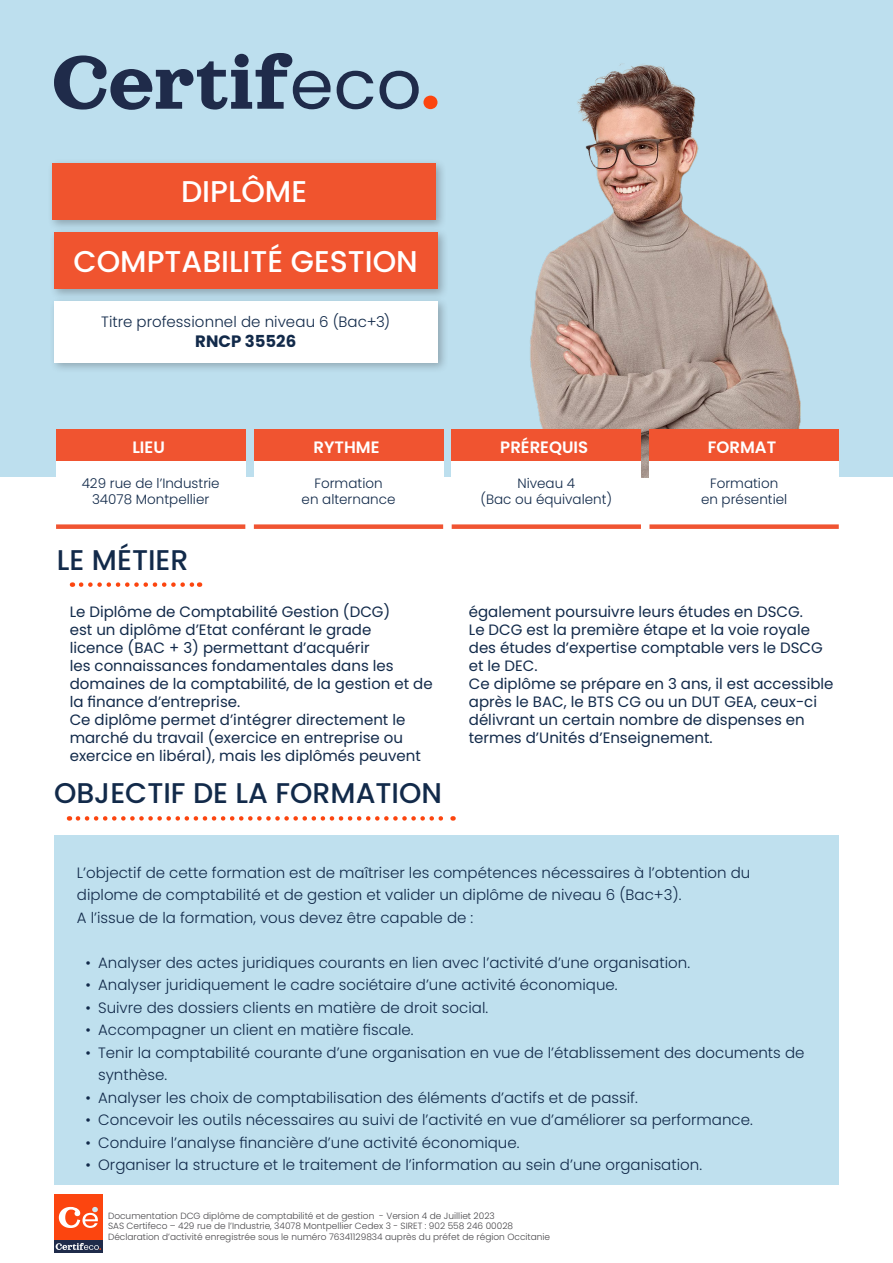
<style>
.page{position:relative;width:893px;height:1263px;background:#fff}
.page>*{position:absolute;margin:0;border:0;box-sizing:border-box;transform-origin:0 0}
.t1{font:500 30px "Poppins";color:#fff}
.t2{font:500 28.5px "Poppins";color:#122a4a}
.t3{font:600 16.5px "Poppins";color:#fff}
.t4{font:700 16.5px "Poppins";color:#122a4a}
.paragraphe{font:300 15px/22.5px "Poppins";color:#122a4a}
.paragraphe_2_0{font:15px/18px "Poppins";color:#122a4a}
.t5{font:300 13.5px "Poppins";color:#122a4a}
.t6{font:300 9px/10.8px "Poppins";color:#48474a}
</style>
<div class="page">
<div style="left:54px;top:1195px;width:49px;height:45px;background:#fc450f"></div>
<svg style="left:59px;top:1207px;width:39px;height:21px"></svg>
<div style="left:54px;top:1240px;width:49px;height:13px;background:#1f2b4a"></div>
<svg style="left:56px;top:1243px;width:45px;height:7px"></svg>
<div style="left:0;top:1px;width:893px;height:476px;background:#bddfee"></div>
<img style="left:173px;top:63px;width:666px;height:414px">
<div style="left:49px;top:227px;width:400px;height:74px;background:#231f20;opacity:.3"></div>
<div style="left:54px;top:232px;width:383px;height:57px;background:#f0542f"></div>
<div style="left:47px;top:158px;width:400px;height:73px;background:#231f20;opacity:.3"></div>
<div style="left:52px;top:163px;width:384px;height:57px;background:#f0542e"></div>
<div style="left:49px;top:296px;width:400px;height:78px;background:#231f20;opacity:.3"></div>
<div style="left:54px;top:302px;width:383px;height:61px;background:#fff"></div>
<svg style="left:81px;top:582px;width:119px;height:5px"></svg>
<svg style="left:54px;top:53px;width:277px;height:57px"></svg>
<svg style="left:337px;top:71px;width:36px;height:38px"></svg>
<svg style="left:380px;top:71px;width:57px;height:38px"></svg>
<div style="left:54px;top:835px;width:785px;height:349px;background:#bfe0ee"></div>
<svg style="left:78px;top:816px;width:376px;height:5px"></svg>
<div style="left:56px;top:430px;width:189px;height:97px;background:#fff"></div>
<div style="left:56px;top:430px;width:189px;height:31px;background:#f05430"></div>
<div style="left:56px;top:524px;width:189px;height:5px;background:#f05432"></div>
<div style="left:254px;top:430px;width:189px;height:97px;background:#fff"></div>
<div style="left:254px;top:430px;width:189px;height:31px;background:#f05430"></div>
<div style="left:254px;top:524px;width:189px;height:5px;background:#f05432"></div>
<div style="left:452px;top:430px;width:189px;height:97px;background:#fff"></div>
<div style="left:452px;top:430px;width:189px;height:31px;background:#f05430"></div>
<div style="left:452px;top:524px;width:189px;height:5px;background:#f05432"></div>
<div style="left:649px;top:430px;width:190px;height:97px;background:#fff"></div>
<div style="left:649px;top:430px;width:190px;height:31px;background:#f05430"></div>
<div style="left:649px;top:524px;width:190px;height:5px;background:#f05432"></div>
<p class="t1" style="left:181px;top:174px;width:128px">DIPLÔME</p>
<p class="t1" style="left:74px;top:245px;width:346px">COMPTABILITÉ GESTION</p>
<p class="paragraphe" style="left:101px;top:310px;width:291px">Titre professionnel de niveau 6 (Bac+3)</p>
<p class="t4" style="left:195px;top:331px;width:102px">RNCP 35526</p>
<p class="t3" style="left:132px;top:438px;width:34px">LIEU</p>
<p class="t5" style="left:82px;top:475px;width:139px">429 rue de l’Industrie</p>
<p class="t5" style="left:92px;top:491px;width:119px">34078 Montpellier</p>
<p class="t3" style="left:313px;top:438px;width:68px">RYTHME</p>
<p class="t5" style="left:314px;top:475px;width:70px">Formation</p>
<p class="t5" style="left:302px;top:491px;width:95px">en alternance</p>
<h2 class="t2" style="left:57px;top:543px;width:133px">LE MÉTIER</h2>
<p class="paragraphe_2_0" style="left:70px;top:603px;width:364px">Le Diplôme de Comptabilité Gestion (DCG)<br>est un diplôme d’Etat conférant le grade<br>licence (BAC + 3) permettant d’acquérir<br>les connaissances fondamentales dans les domaines de la comptabilité, de la gestion et de la finance d’entreprise.</p>
<p class="paragraphe_2_0" style="left:70px;top:711px;width:353px">Ce diplôme permet d’intégrer directement le marché du travail (exercice en entreprise ou exercice en libéral), mais les diplômés peuvent</p>
<h2 class="t2" style="left:54px;top:777px;width:390px">OBJECTIF DE LA FORMATION</h2>
<p class="t3" style="left:500px;top:438px;width:89px">PRÉREQUIS</p>
<p class="t5" style="left:517px;top:475px;width:59px">Niveau 4</p>
<p class="t5" style="left:480px;top:491px;width:133px">(Bac ou équivalent)</p>
<p class="t3" style="left:708px;top:438px;width:70px">FORMAT</p>
<p class="t5" style="left:710px;top:475px;width:70px">Formation</p>
<p class="t5" style="left:701px;top:491px;width:88px">en présentiel</p>
<p class="paragraphe_2_0" style="left:469px;top:603px;width:336px">également poursuivre leurs études en DSCG.</p>
<p class="paragraphe_2_0" style="left:469px;top:621px;width:355px">Le DCG est la première étape et la voie royale des études d’expertise comptable vers le DSCG et le DEC.</p>
<p class="paragraphe_2_0" style="left:469px;top:675px;width:366px">Ce diplôme se prépare en 3 ans, il est accessible après le BAC, le BTS CG ou un DUT GEA, ceux-ci</p>
<p class="paragraphe_2_0" style="left:469px;top:711px;width:337px">délivrant un certain nombre de dispenses en termes d’Unités d’Enseignement.</p>
<p class="paragraphe" style="left:77px;top:861px;width:675px">L’objectif de cette formation est de maîtriser les compétences nécessaires à l’obtention du</p>
<p class="paragraphe" style="left:77px;top:883px;width:606px">diplome de comptabilité et de gestion et valider un diplôme de niveau 6 (Bac+3).</p>
<p class="paragraphe" style="left:77px;top:906px;width:398px">A l’issue de la formation, vous devez être capable de :</p>
<p class="paragraphe" style="left:85px;top:951px;width:606px">• Analyser des actes juridiques courants en lien avec l’activité d’une organisation.</p>
<p class="paragraphe" style="left:85px;top:973px;width:534px">• Analyser juridiquement le cadre sociétaire d’une activité économique.</p>
<p class="paragraphe" style="left:85px;top:996px;width:404px">• Suivre des dossiers clients en matière de droit social.</p>
<p class="paragraphe" style="left:85px;top:1018px;width:330px">• Accompagner un client en matière fiscale.</p>
<p class="paragraphe" style="left:98px;top:1041px;width:708px;text-indent:-13px">• Tenir la comptabilité courante d’une organisation en vue de l’établissement des documents de synthèse.</p>
<p class="paragraphe" style="left:85px;top:1086px;width:554px">• Analyser les choix de comptabilisation des éléments d’actifs et de passif.</p>
<p class="paragraphe" style="left:85px;top:1108px;width:669px">• Concevoir les outils nécessaires au suivi de l’activité en vue d’améliorer sa performance.</p>
<p class="paragraphe" style="left:85px;top:1131px;width:436px">• Conduire l’analyse financière d’une activité économique.</p>
<p class="paragraphe" style="left:85px;top:1153px;width:618px">• Organiser la structure et le traitement de l’information au sein d’une organisation.</p>
<p class="t6" style="left:108px;top:1210px;width:444px">Documentation DCG diplôme de comptabilité et de gestion - Version 4 de Juilliet 2023<br>SAS Certifeco – 429 rue de l’Industrie, 34078 Montpellier Cedex 3 - SIRET : 902 558 246 00028<br>Déclaration d’activité enregistrée sous le numéro 76341129834 auprès du préfet de région Occitanie</p>
</div>
